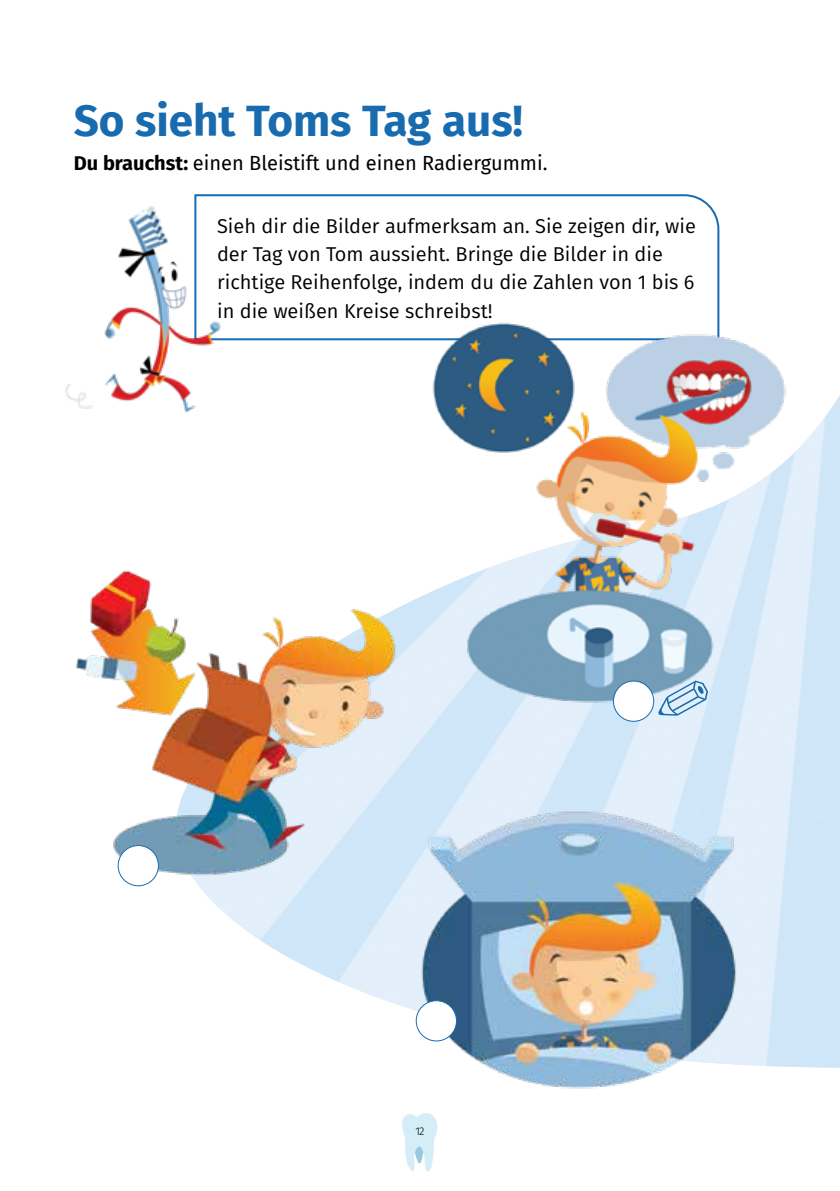
<style>
.page{position:relative;width:840px;height:1191px;background:#fff}
.page>*{position:absolute;margin:0;border:0;box-sizing:border-box;transform-origin:0 0}
.t1{font:700 44px "Fira Sans";color:#196bb0}
.t2{font:20px/28.4px "Fira Sans";color:#000}
.t3{font:20px "Fira Sans";color:#000}
.t4{font:300 11.2px "Fira Sans";color:#000}
.s1{font-weight:700}
</style>
<div class="page">
<img style="left:210px;top:397px;width:629px;height:670px">
<img style="left:340px;top:705px;width:431px;height:384px">
<img style="left:76px;top:548px;width:352px;height:351px">
<div style="left:118px;top:845px;width:40px;height:40px;background:#fff;border-radius:50%"></div>
<div style="left:118px;top:845px;width:41px;height:41px;border:1px solid #196bb0;border-radius:50%"></div>
<div style="left:416px;top:1000px;width:40px;height:41px;background:#fff;border-radius:50%"></div>
<div style="left:415px;top:1000px;width:41px;height:41px;border:1px solid #196bb0;border-radius:50%"></div>
<svg style="left:194px;top:194px;width:526px;height:147px"></svg>
<img style="left:65px;top:197px;width:177px;height:227px">
<img style="left:383px;top:286px;width:419px;height:419px">
<div style="left:613px;top:681px;width:40px;height:40px;background:#fff;border-radius:50%"></div>
<div style="left:612px;top:680px;width:42px;height:42px;border:1px solid #196bb0;border-radius:50%"></div>
<svg style="left:658px;top:680px;width:49px;height:35px;background:#abc9e2"></svg>
<svg style="left:402px;top:1113px;width:36px;height:58px"></svg>
<h1 class="t1" style="left:74px;top:84px;width:450px">So sieht Toms Tag aus!</h1>
<p class="t3" style="left:74px;top:148px;width:475px"><span class="s1">Du brauchst:</span> einen Bleistift und einen Radiergummi.</p>
<p class="t2" style="left:217px;top:211px;width:480px">Sieh dir die Bilder aufmerksam an. Sie zeigen dir, wie der Tag von Tom aussieht. Bringe die Bilder in die richtige Reihenfolge, indem du die Zahlen von 1 bis 6 in die weißen Kreise schreibst!</p>
<p class="t4" style="left:415px;top:1123px;width:11px">12</p>
</div>
